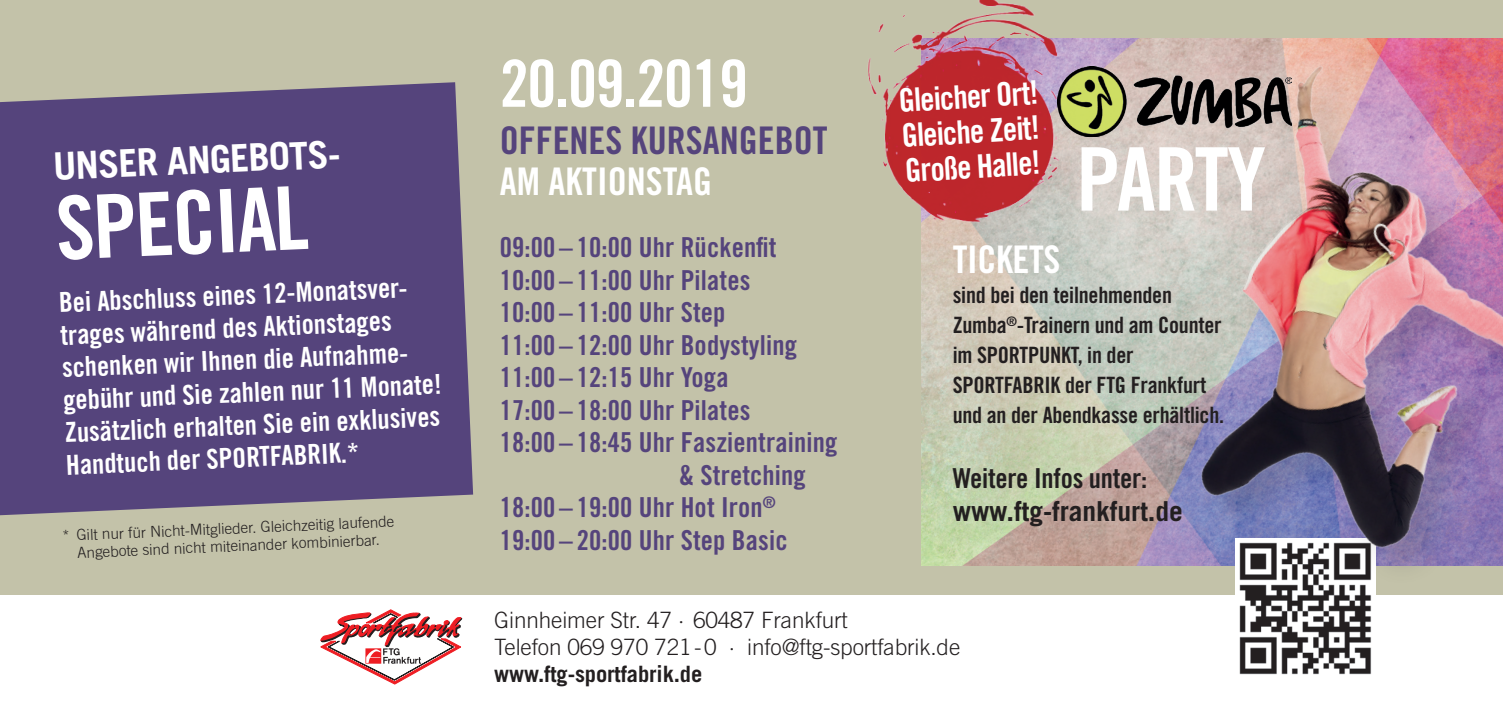
<style>
.page{position:relative;width:1503px;height:709px;background:#fff}
.page>*{position:absolute;margin:0;border:0;box-sizing:border-box;transform-origin:0 0}
.t1{font:87.75px "Trade Gothic Bold Cond Twenty";letter-spacing:-.03em;color:#fff}
.t2{font:65px "Trade Gothic Bold Cond Twenty";letter-spacing:-.02em;color:#fff}
.t3{font:38px "Trade Gothic Bold Cond Twenty";color:#fff}
.t4{font:38px "Trade Gothic Bold Cond Twenty";color:#55447c}
.t5{font:700 38px "Trade Gothic";color:#fff}
.t6{font:32.5px/35px "Trade Gothic Bold Cond Twenty";color:#fff;text-align:justify}
.t7{font:27.5px "Trade Gothic Bold Cond Twenty";letter-spacing:.005em;color:#55447c}
.t8{font:27.5px/32.5px "Trade Gothic Bold Cond Twenty";color:#fff}
.t9{font:700 27.5px "Trade Gothic";color:#231f20}
.t10{font:27.5px "Trade Gothic Bold Cond Twenty";letter-spacing:-.01em;color:#231f20}
.t11{font:22.5px/30px "Trade Gothic Bold Cond Twenty";letter-spacing:-.01em;color:#231f20}
.t12{font:300 22.5px/27px "Trade Gothic";letter-spacing:-.005em;color:#231f20}
.t13{font:700 22.5px "Trade Gothic";letter-spacing:-.005em;color:#231f20}
.t14{font:300 15.25px/17.8px "Trade Gothic";color:#231f20;text-align:center}
</style>
<div class="page">
<div style="left:0;top:0;width:1502px;height:594px;background:#c3c2a9"></div>
<svg style="left:320px;top:609px;width:142px;height:75px"></svg>
<div style="left:0;top:82px;width:473px;height:433px;background:#55447c"></div>
<img style="left:921px;top:39px;width:169px;height:526px">
<img style="left:1239px;top:672px;width:133px;height:3px">
<img style="left:868px;top:0;width:220px;height:242px">
<img style="left:1057px;top:67px;width:33px;height:69px">
<img style="left:1090px;top:38px;width:412px;height:634px">
<h3 class="t5" style="left:52px;top:142px;width:296px;rotate:-2deg">UNSER ANGEBOTS-</h3>
<h1 class="t1" style="left:54px;top:174px;width:254px;rotate:-2deg">SPECIAL</h1>
<p class="t8" style="left:59px;top:285px;width:381px;rotate:-2deg">Bei Abschluss eines 12-Monatsver&shy;trages während des Aktionstages schenken wir Ihnen die Aufnahme&shy;gebühr und Sie zahlen nur 11 Monate!<br>Zusätzlich erhalten Sie ein exklusives Handtuch der SPORTFABRIK.*</p>
<p class="t14" style="left:62px;top:528px;width:334px;rotate:-3deg">* Gilt nur für Nicht-Mitglieder. Gleichzeitig laufende<br>Angebote sind nicht miteinander kombinierbar.</p>
<h2 class="t2" style="left:500px;top:44px;width:250px">20.09.2019</h2>
<h3 class="t4" style="left:500px;top:118px;width:329px">OFFENES KURSANGEBOT</h3>
<h3 class="t3" style="left:500px;top:158px;width:214px">AM AKTIONSTAG</h3>
<p class="t7" style="left:500px;top:231px;width:278px">09:00 – 10:00 Uhr Rückenfit</p>
<p class="t7" style="left:500px;top:263px;width:252px">10:00 – 11:00 Uhr Pilates</p>
<p class="t7" style="left:500px;top:296px;width:227px">10:00 – 11:00 Uhr Step</p>
<p class="t7" style="left:500px;top:328px;width:298px">11:00 – 12:00 Uhr Bodystyling</p>
<p class="t7" style="left:500px;top:361px;width:230px">11:00 – 12:15 Uhr Yoga</p>
<p class="t7" style="left:500px;top:393px;width:252px">17:00 – 18:00 Uhr Pilates</p>
<p class="t7" style="left:500px;top:426px;width:339px">18:00 – 18:45 Uhr Faszientraining</p>
<p class="t7" style="left:678px;top:458px;width:129px">&amp; Stretching</p>
<p class="t7" style="left:500px;top:491px;width:277px">18:00 – 19:00 Uhr Hot Iron<sup>®</sup></p>
<p class="t7" style="left:500px;top:523px;width:289px">19:00 – 20:00 Uhr Step Basic</p>
<p class="t6" style="left:898px;top:83px;width:141px;rotate:-3deg">Gleicher Ort!<br>Gleiche Zeit!<br>Große Halle!</p>
<h1 class="t1" style="left:1076px;top:126px;width:191px">PARTY</h1>
<h3 class="t3" style="left:952px;top:237px;width:109px">TICKETS</h3>
<p class="t11" style="left:952px;top:280px;width:273px">sind bei den teilnehmenden<br>Zumba<sup>®</sup>-Trainern und am Counter im SPORTPUNKT, in der<br>SPORTFABRIK der FTG Frankfurt und an der Abendkasse erhältlich.</p>
<p class="t10" style="left:952px;top:462px;width:196px">Weitere Infos unter:</p>
<p class="t9" style="left:952px;top:494px;width:232px">www.ftg-frankfurt.de</p>
<p class="t12" style="left:494px;top:606px;width:467px">Ginnheimer Str. 47 · 60487 Frankfurt<br>Telefon 069 970 721-0 · info@ftg-sportfabrik.de</p>
<p class="t13" style="left:494px;top:660px;width:210px">www.ftg-sportfabrik.de</p>
</div>
